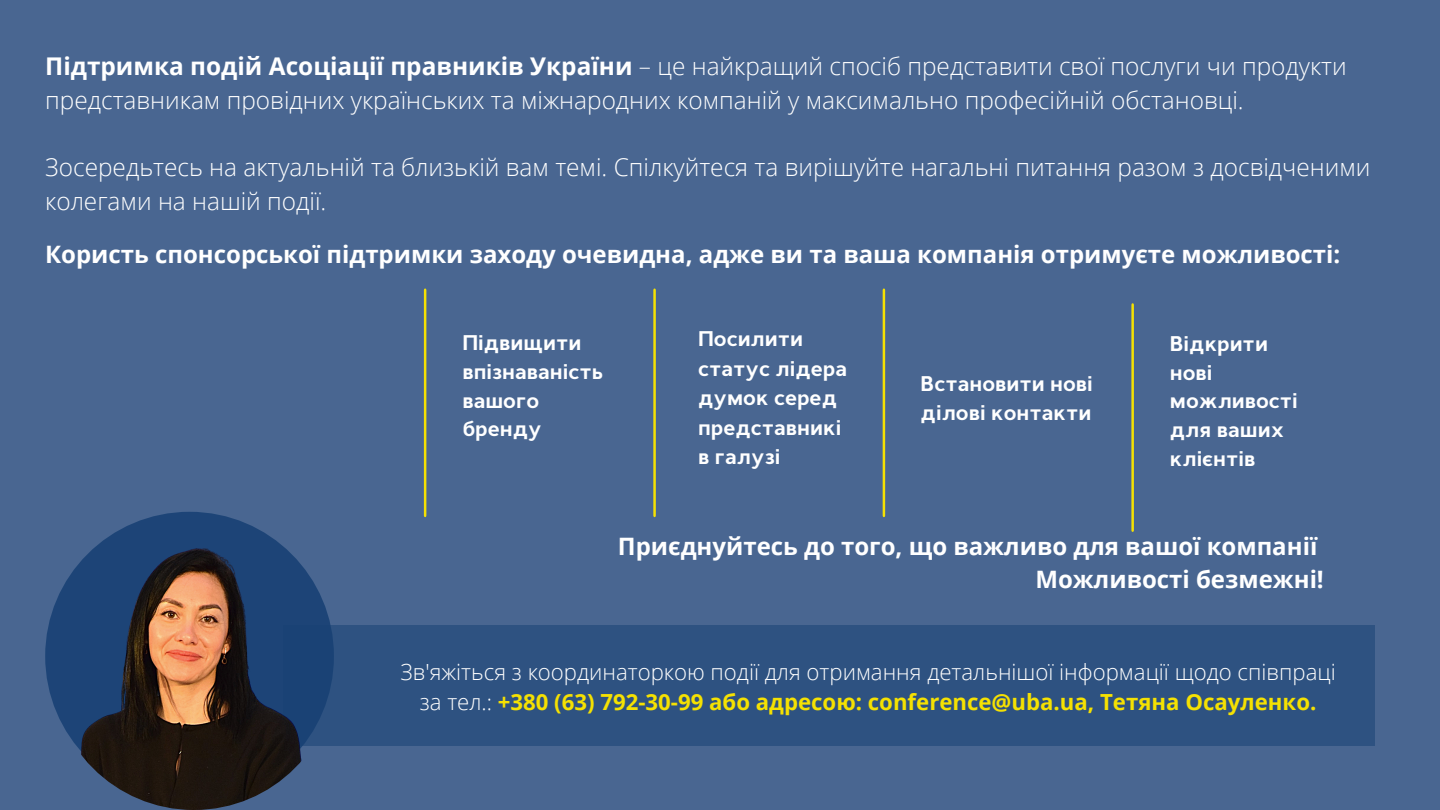
<style>
.page{position:relative;width:1440px;height:810px;background:#496691}
.page>*{position:absolute;margin:0;border:0;box-sizing:border-box;transform-origin:0 0}
.t1{font:300 24.4px/33.8px "Open Sans";color:#fff}
.t2{font:700 24px "Open Sans";color:#fff}
.t3{font:300 22.2px "Open Sans";color:#fff}
.t4{font:700 22.2px "Open Sans";color:#f5e102}
.t5{font:700 21.2px/28.7px "Cyntho Pro";color:#fff}
.s1{font-weight:700}
.s2{font-weight:300;color:#fff}
</style>
<div class="page">
<hr style="left:424px;top:290px;width:3px;height:226px;background:#f5e102">
<hr style="left:653px;top:290px;width:3px;height:226px;background:#f5e102">
<hr style="left:883px;top:290px;width:2px;height:226px;background:#f5e102">
<hr style="left:1131px;top:305px;width:3px;height:225px;background:#f5e102">
<div style="left:284px;top:625px;width:1091px;height:121px;background:#2e5281"></div>
<div style="left:45px;top:512px;width:289px;height:289px;background:#184174;border-radius:50%"></div>
<img style="left:51px;top:524px;width:286px;height:286px;border-radius:50%">
<p class="t1" style="left:45px;top:48px;width:1303px"><span class="s1">Підтримка подій Асоціації правників України</span> – це найкращий спосіб представити свої послуги чи продукти представникам провідних українських та міжнародних компаній у максимально професійній обстановці.</p>
<p class="t1" style="left:45px;top:150px;width:1327px">Зосередьтесь на актуальній та близькій вам темі. Спілкуйтеся та вирішуйте нагальні питання разом з досвідченими колегами на нашій події.</p>
<p class="t2" style="left:45px;top:237px;width:1297px">Користь спонсорської підтримки заходу очевидна, адже ви та ваша компанія отримуєте можливості:</p>
<p class="t5" style="left:462px;top:330px;width:142px">Підвищити впізнаваність вашого бренду</p>
<p class="t5" style="left:698px;top:326px;width:151px;line-height:29.5px">Посилити статус лідера думок серед представникі в галузі</p>
<p class="t5" style="left:921px;top:371px;width:174px">Встановити нові ділові контакти</p>
<p class="t5" style="left:1170px;top:331px;width:129px">Відкрити нові можливості для ваших клієнтів</p>
<p class="t2" style="left:618px;top:530px;width:701px">Приєднуйтесь до того, що важливо для вашої компанії</p>
<p class="t2" style="left:1035px;top:563px;width:290px">Можливості безмежні!</p>
<p class="t3" style="left:401px;top:656px;width:937px">Зв'яжіться з координаторкою події для отримання детальнішої інформації щодо співпраці</p>
<p class="t4" style="left:420px;top:686px;width:898px"><span class="s2">за тел.:</span> +380 (63) 792-30-99 або адресою: conference@uba.ua, Тетяна Осауленко.</p>
</div>
